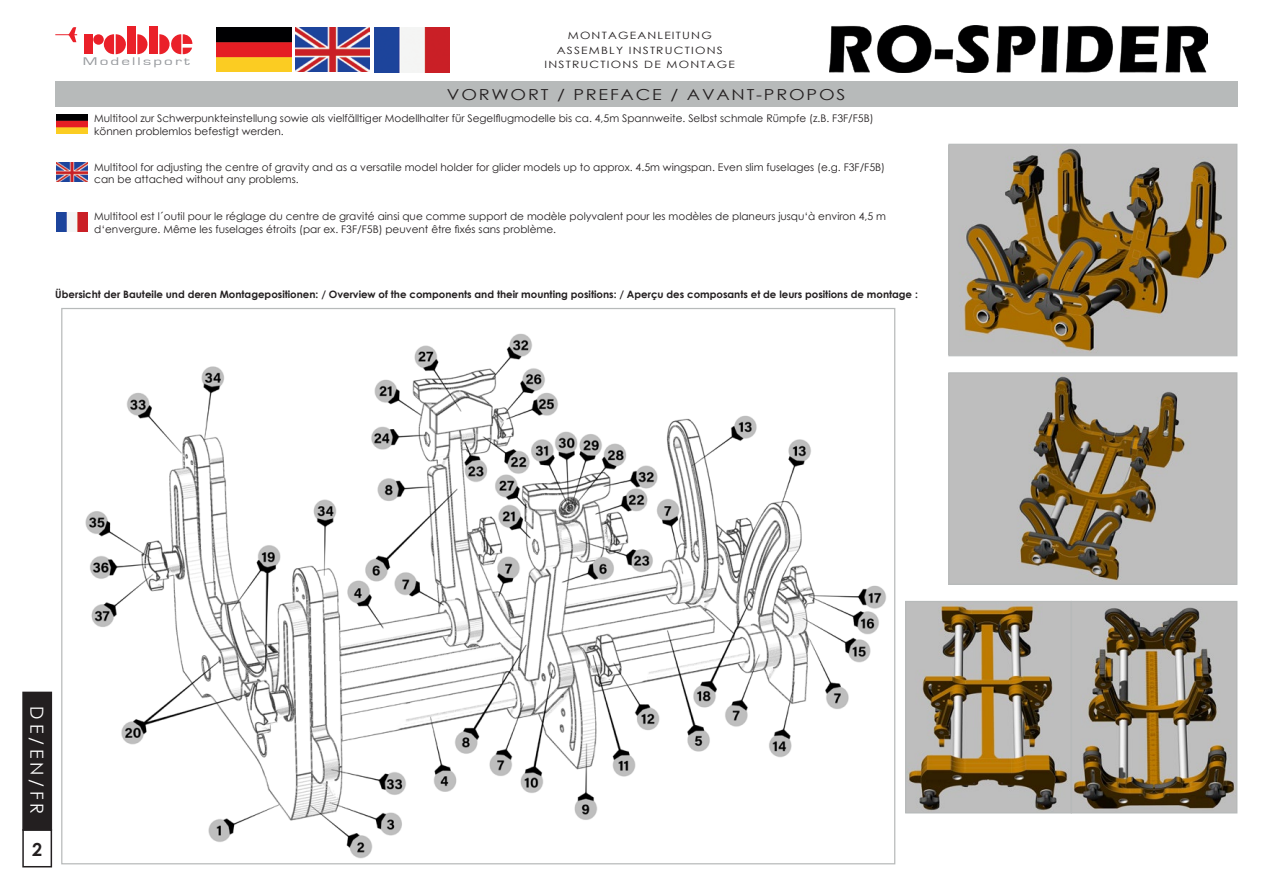
<style>
.page{position:relative;width:1263px;height:893px;background:#fff}
.page>*{position:absolute;margin:0;border:0;box-sizing:border-box;transform-origin:0 0}
.t1{font:18px "Century Gothic";color:#fff}
.t2{font:700 18px "Century Gothic";color:#231f20}
.t3{font:15.15px "Century Gothic";letter-spacing:.1em;color:#231f20;scale:1.19 1}
.t4{font:11.4px "Eurostile";letter-spacing:.125em;color:#989b9f;scale:1.5 1}
.t5{font:10.5px/12.6px "Century Gothic";color:#231f20}
.t6{font:700 10.2px "Century Gothic";color:#231f20}
.t7{font:10.05px/14.4px "Century Gothic";letter-spacing:.1em;color:#231f20;text-align:center;scale:1.19 1}
</style>
<div class="page">
<div style="left:23px;top:692px;width:28px;height:138px;background:#231f20"></div>
<div style="left:22px;top:692px;width:30px;height:139px;border:2px solid #231f20"></div>
<div style="left:22px;top:829px;width:30px;height:38px;border:2px solid #231f20"></div>
<div style="left:127px;top:27px;width:9px;height:27px;background:#ea2029"></div>
<div style="left:149px;top:27px;width:9px;height:27px;background:#ea2029"></div>
<div style="left:84px;top:34px;width:9px;height:20px;background:#ea2029"></div>
<svg style="left:137px;top:34px;width:11px;height:20px"></svg>
<svg style="left:103px;top:34px;width:23px;height:20px"></svg>
<div style="left:93px;top:34px;width:11px;height:11px;background:#ea2029;border-radius:50%"></div>
<svg style="left:55px;top:27px;width:22px;height:15px"></svg>
<svg style="left:159px;top:34px;width:33px;height:21px"></svg>
<img style="left:217px;top:27px;width:75px;height:45px">
<img style="left:296px;top:27px;width:74px;height:45px">
<img style="left:374px;top:27px;width:76px;height:45px">
<img style="left:830px;top:26px;width:378px;height:46px">
<div style="left:55px;top:81px;width:1182px;height:25px;background:#b7baba"></div>
<img style="left:57px;top:115px;width:31px;height:18px">
<img style="left:57px;top:163px;width:31px;height:18px">
<img style="left:57px;top:212px;width:31px;height:19px">
<img style="left:950px;top:146px;width:285px;height:208px">
<div style="left:948px;top:144px;width:289px;height:212px;border:1px solid #b7baba"></div>
<img style="left:907px;top:603px;width:328px;height:208px">
<div style="left:905px;top:601px;width:167px;height:212px;border:1px solid #b7baba"></div>
<img style="left:950px;top:374px;width:285px;height:209px">
<div style="left:948px;top:372px;width:289px;height:213px;border:1px solid #b7baba"></div>
<div style="left:1071px;top:601px;width:166px;height:212px;border:1px solid #b7baba"></div>
<img style="left:85px;top:333px;width:801px;height:526px">
<p class="t7" style="left:557px;top:28px;width:141px">MONTAGEANLEITUNG<br>ASSEMBLY INSTRUCTIONS</p>
<p class="t4" style="left:83px;top:55px;width:73px">Modellsport</p>
<p class="t7" style="left:545px;top:57px;width:161px">INSTRUCTIONS DE MONTAGE</p>
<h2 class="t3" style="left:447px;top:84px;width:336px">VORWORT / PREFACE / AVANT-PROPOS</h2>
<p class="t5" style="left:94px;top:112px;width:781px">Multitool zur Schwerpunkteinstellung sowie als vielfälltiger Modellhalter für Segelflugmodelle bis ca. 4,5m Spannweite. Selbst schmale Rümpfe (z.B. F3F/F5B) können problemlos befestigt werden.</p>
<p class="t5" style="left:94px;top:160px;width:792px">Multitool for adjusting the centre of gravity and as a versatile model holder for glider models up to approx. 4.5m wingspan. Even slim fuselages (e.g. F3F/F5B) can be attached without any problems.</p>
<p class="t5" style="left:94px;top:210px;width:793px">Multitool est l´outil pour le réglage du centre de gravité ainsi que comme support de modèle polyvalent pour les modèles de planeurs jusqu‘à environ 4,5 m d‘envergure. Même les fuselages étroits (par ex. F3F/F5B) peuvent être fixés sans problème.</p>
<p class="t6" style="left:55px;top:286px;width:864px">Übersicht der Bauteile und deren Montagepositionen: / Overview of the components and their mounting positions: / Aperçu des composants et de leurs positions de montage :</p>
<h1 class="t1" style="left:50px;top:706px;width:109px;rotate:90deg">DE/EN/FR</h1>
<h1 class="t2" style="left:32px;top:836px;width:12px">2</h1>
</div>
